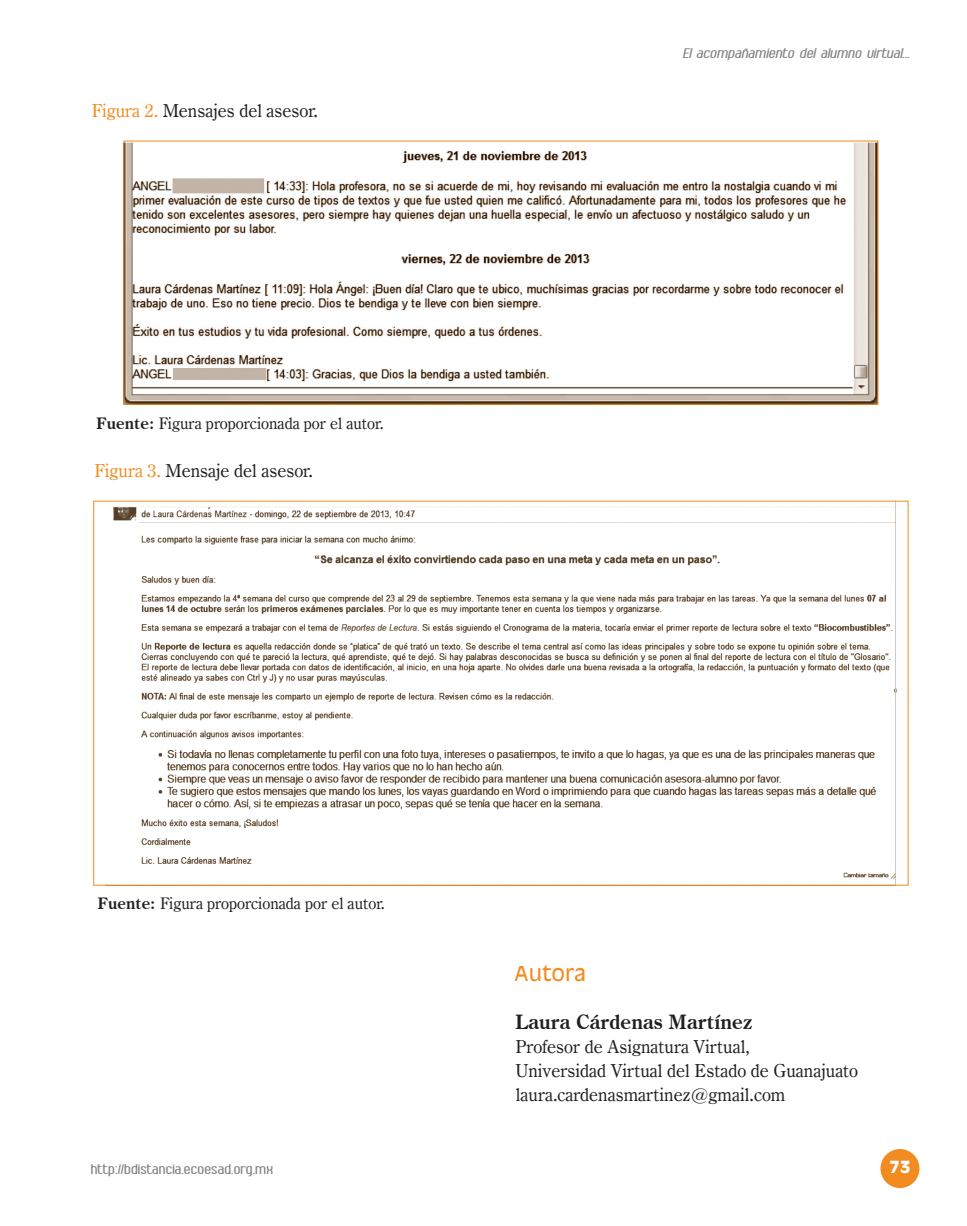
<style>
.page{position:relative;width:967px;height:1226px;background:#fff}
.page>*{position:absolute;margin:0;border:0;box-sizing:border-box;transform-origin:0 0}
.t1{font:700 20px "Century Oldstyle BT";color:#231f20}
.t2{font:20px "Antique Olive";letter-spacing:.005em;color:#f28b20}
.t3{font:18px/24px "Century Oldstyle BT";color:#231f20}
.t4{font:16px "Century Oldstyle BT";color:#231f20}
.t5{font:italic 700 16px "Ambrosia";color:#808285}
.t6{font:700 16px "Ambrosia";color:#808285}
.t7{font:700 16px "Antique Olive";color:#fff}
.s1{color:#f28b20}
.s2{font-weight:700}
</style>
<div class="page">
<div style="left:880px;top:1149px;width:40px;height:39px;background:#f28b20;border-radius:50%"></div>
<img style="left:125px;top:143px;width:751px;height:260px">
<div style="left:123px;top:141px;width:755px;height:264px;border:1px solid #f28b20"></div>
<img style="left:111px;top:503px;width:785px;height:381px">
<p class="t3" style="left:92px;top:99px;width:228px"><span class="s1">Figura 2.</span> Mensajes del asesor.</p>
<p class="t4" style="left:96px;top:414px;width:289px"><span class="s2">Fuente:</span> Figura proporcionada por el autor.</p>
<p class="t3" style="left:94px;top:459px;width:220px"><span class="s1">Figura 3.</span> Mensaje del asesor.</p>
<p class="t5" style="left:683px;top:46px;width:229px">El acompañamiento del alumno virtual...</p>
<p class="t4" style="left:97px;top:894px;width:289px"><span class="s2">Fuente:</span> Figura proporcionada por el autor.</p>
<p class="t2" style="left:515px;top:961px;width:73px">Autora</p>
<p class="t1" style="left:515px;top:1010px;width:239px">Laura Cárdenas Martínez</p>
<p class="t3" style="left:515px;top:1035px;width:344px">Profesor de Asignatura Virtual,<br>Universidad Virtual del Estado de Guanajuato laura.cardenasmartinez@gmail.com</p>
<p class="t6" style="left:91px;top:1161px;width:184px">http://bdistancia.ecoesad.org.mx</p>
<p class="t7" style="left:889px;top:1156px;width:23px">73</p>
</div>
